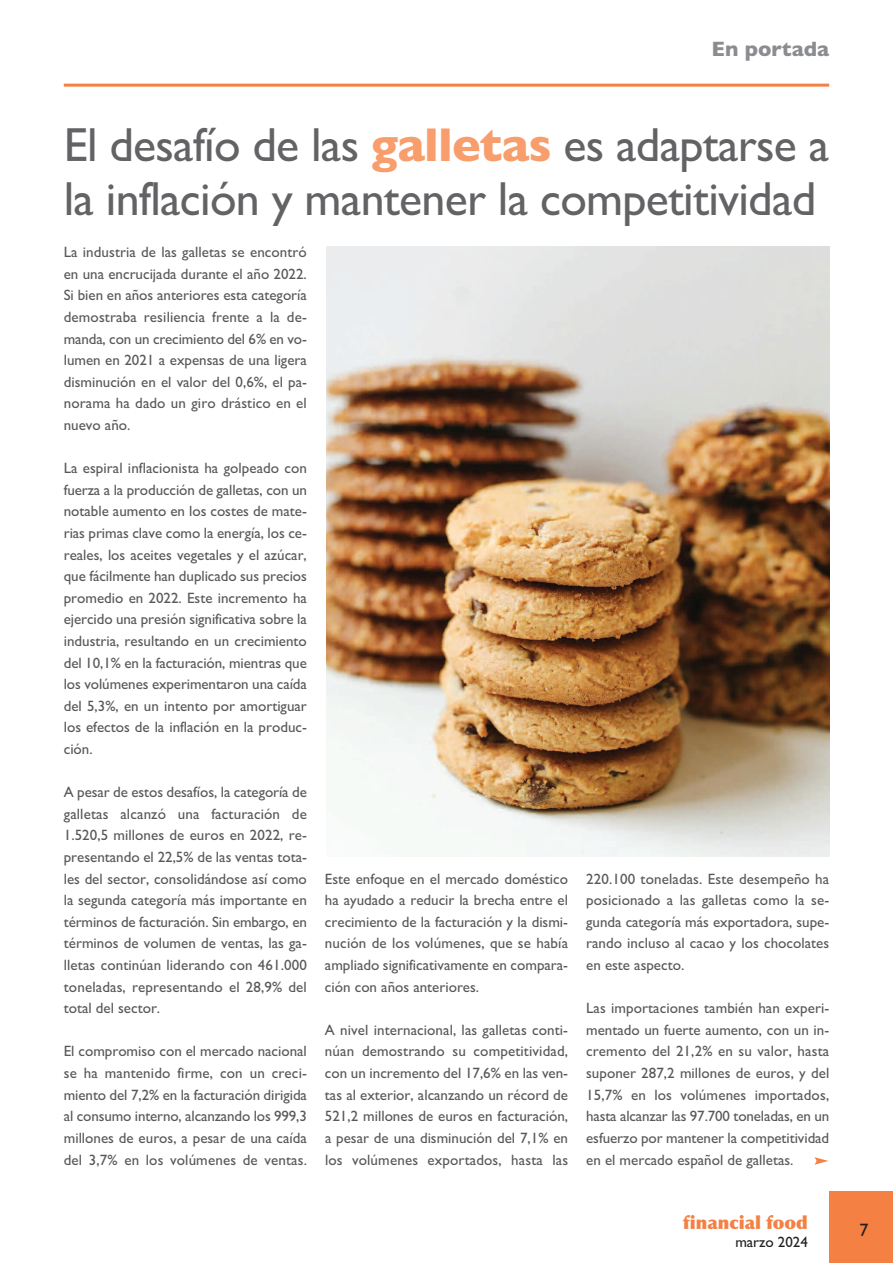
<style>
.page{position:relative;width:893px;height:1263px;background:#fff}
.page>*{position:absolute;margin:0;border:0;box-sizing:border-box;transform-origin:0 0}
.t1{font:48px/54px "Gill Sans";letter-spacing:-.015em;color:#636366}
.t2{font:700 21px "Gill Sans";color:#8a8c8f}
.t3{font:900 18px "Optima";color:#f48044}
.t4{font:18px "Gill Sans";color:#231f20}
.t5{font:15px/21.6px "Gill Sans";color:#57585a;text-align:justify}
.t6{font:15px "Gill Sans";color:#231f20}
.s1{font-weight:700;color:#f89d6c}
</style>
<div class="page">
<hr style="left:64px;top:84px;width:765px;height:3px;background:#f48044">
<div style="left:829px;top:1191px;width:64px;height:72px;background:#f48044"></div>
<img style="left:326px;top:247px;width:503px;height:609px">
<svg style="left:814px;top:1157px;width:14px;height:8px"></svg>
<h2 class="t2" style="left:712px;top:36px;width:119px">En portada</h2>
<h1 class="t1" style="left:64px;top:117px;width:767px">El desafío de las <span class="s1">galletas</span> es adaptarse a la inflación y mantener la competitividad</h1>
<p class="t5" style="left:64px;top:241px;width:245px">La industria de las galletas se encontró en una encrucijada durante el año 2022.<br>Si bien en años anteriores esta categoría demostraba resiliencia frente a la de&shy;manda, con un crecimiento del 6% en vo&shy;lumen en 2021 a expensas de una ligera disminución en el valor del 0,6%, el pa&shy;norama ha dado un giro drástico en el nuevo año.</p>
<p class="t5" style="left:64px;top:457px;width:245px">La espiral inflacionista ha golpeado con fuerza a la producción de galletas, con un notable aumento en los costes de mate&shy;rias primas clave como la energía, los ce&shy;reales, los aceites vegetales y el azúcar, que fácilmente han duplicado sus precios promedio en 2022. Este incremento ha ejercido una presión significativa sobre la industria, resultando en un crecimiento del 10,1% en la facturación, mientras que los volúmenes experimentaron una caída del 5,3%, en un intento por amortiguar los efectos de la inflación en la produc&shy;ción.</p>
<p class="t5" style="left:64px;top:781px;width:245px">A pesar de estos desafíos, la categoría de galletas alcanzó una facturación de 1.520,5 millones de euros en 2022, re&shy;presentando el 22,5% de las ventas tota&shy;les del sector, consolidándose así como la segunda categoría más importante en términos de facturación. Sin embargo, en términos de volumen de ventas, las ga&shy;lletas continúan liderando con 461.000 toneladas, representando el 28,9% del total del sector.</p>
<p class="t5" style="left:64px;top:1040px;width:245px">El compromiso con el mercado nacional se ha mantenido firme, con un creci&shy;miento del 7,2% en la facturación dirigida al consumo interno, alcanzando los 999,3 millones de euros, a pesar de una caída del 3,7% en los volúmenes de ventas.</p>
<p class="t5" style="left:325px;top:868px;width:245px">Este enfoque en el mercado doméstico ha ayudado a reducir la brecha entre el crecimiento de la facturación y la dismi&shy;nución de los volúmenes, que se había ampliado significativamente en compara&shy;ción con años anteriores.</p>
<p class="t5" style="left:325px;top:1019px;width:245px">A nivel internacional, las galletas conti&shy;núan demostrando su competitividad, con un incremento del 17,6% en las ven&shy;tas al exterior, alcanzando un récord de 521,2 millones de euros en facturación, a pesar de una disminución del 7,1% en los volúmenes exportados, hasta las</p>
<p class="t5" style="left:586px;top:868px;width:245px">220.100 toneladas. Este desempeño ha posicionado a las galletas como la se&shy;gunda categoría más exportadora, supe&shy;rando incluso al cacao y los chocolates en este aspecto.</p>
<p class="t5" style="left:586px;top:997px;width:245px">Las importaciones también han experi&shy;mentado un fuerte aumento, con un in&shy;cremento del 21,2% en su valor, hasta suponer 287,2 millones de euros, y del 15,7% en los volúmenes importados, hasta alcanzar las 97.700 toneladas, en un esfuerzo por mantener la competitividad en el mercado español de galletas.</p>
<p class="t3" style="left:683px;top:1211px;width:126px">financial food</p>
<p class="t6" style="left:735px;top:1233px;width:74px">marzo 2024</p>
<p class="t4" style="left:859px;top:1219px;width:10px">7</p>
</div>
